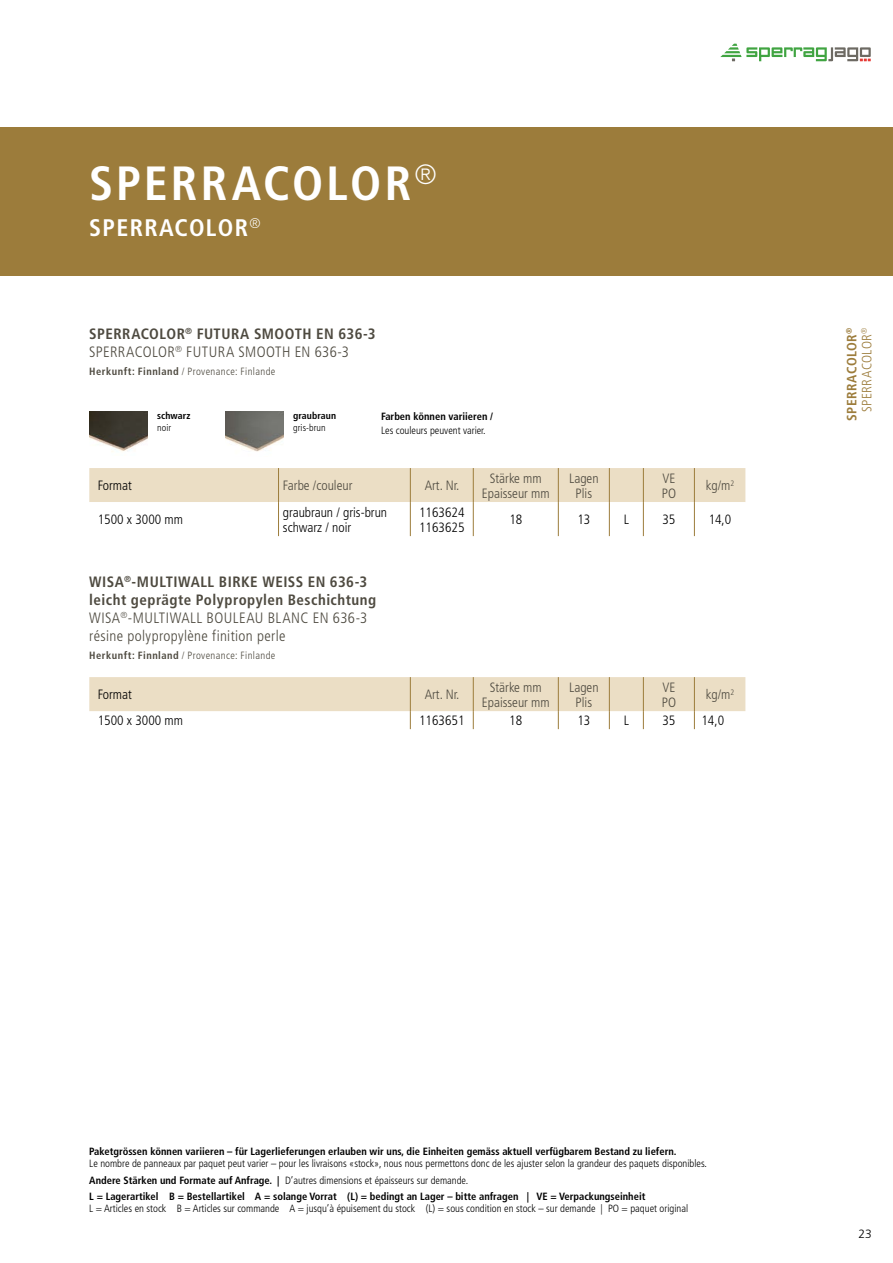
<style>
.page{position:relative;width:893px;height:1263px;background:#fff}
.page>*{position:absolute;margin:0;border:0;box-sizing:border-box;transform-origin:0 0}
.t1{font:700 condensed 48px "Frutiger LT Pro";letter-spacing:.06em;color:#fff}
.t2{font:700 condensed 24px "Frutiger LT Pro";letter-spacing:.055em;color:#fff}
.t3{font:700 condensed 15px/18px "Frutiger LT Pro";letter-spacing:.03em;color:#4e4a40}
.t4{font:300 condensed 13.5px/15px "Frutiger LT Pro";color:#000}
.t5{font:300 condensed 13.5px/15px "Frutiger LT Pro";color:#4e4a40;text-align:center}
.t6{font:700 condensed 13.5px/15px "Frutiger LT Pro";letter-spacing:.035em;color:#9c7c3b;text-align:right}
.t7{font:300 12px "Frutiger LT Pro";color:#000}
.t8{font:300 condensed 10.5px/16.2px "Frutiger LT Pro";color:#000}
.t9{font:700 condensed 10.5px "Frutiger LT Pro";color:#000}
.t10{font:300 condensed 10.5px "Frutiger LT Pro";letter-spacing:.035em;color:#4e4a40}
.t11{font:700 condensed 9.75px "Frutiger LT Pro";letter-spacing:.01em;color:#000}
.t12{font:300 condensed 9.75px "Frutiger LT Pro";letter-spacing:.01em;color:#000}
.s1{font-weight:300}
.s2{font-weight:700}
</style>
<div class="page">
<svg style="left:720px;top:44px;width:151px;height:17px"></svg>
<div style="left:0;top:128px;width:893px;height:148px;background:#9c7c3b"></div>
<img style="left:89px;top:411px;width:59px;height:41px">
<img style="left:225px;top:411px;width:59px;height:41px">
<svg style="left:89px;top:468px;width:656px;height:68px"></svg>
<hr style="left:694px;top:502px;width:1px;height:34px;background:#9c7c3b">
<hr style="left:694px;top:468px;width:1px;height:34px;background:#9c7c3b">
<hr style="left:278px;top:468px;width:1px;height:34px;background:#9c7c3b">
<hr style="left:410px;top:468px;width:1px;height:34px;background:#9c7c3b">
<hr style="left:473px;top:468px;width:1px;height:34px;background:#9c7c3b">
<hr style="left:558px;top:468px;width:1px;height:34px;background:#9c7c3b">
<hr style="left:609px;top:468px;width:1px;height:34px;background:#9c7c3b">
<hr style="left:643px;top:468px;width:1px;height:34px;background:#9c7c3b">
<hr style="left:278px;top:502px;width:1px;height:34px;background:#9c7c3b">
<hr style="left:410px;top:502px;width:1px;height:34px;background:#9c7c3b">
<hr style="left:473px;top:502px;width:1px;height:34px;background:#9c7c3b">
<hr style="left:558px;top:502px;width:1px;height:34px;background:#9c7c3b">
<hr style="left:609px;top:502px;width:1px;height:34px;background:#9c7c3b">
<hr style="left:643px;top:502px;width:1px;height:34px;background:#9c7c3b">
<svg style="left:89px;top:677px;width:656px;height:52px"></svg>
<h1 class="t1" style="left:89px;top:155px;width:349px">SPERRACOLOR<sup>®</sup></h1>
<h2 class="t2" style="left:89px;top:213px;width:173px">SPERRACOLOR<sup>®</sup></h2>
<h3 class="t3" style="left:89px;top:324px;width:288px">SPERRACOLOR<sup>®</sup> FUTURA SMOOTH EN 636-3<br><span class="s1">SPERRACOLOR</span><sup>®</sup> <span class="s1">FUTURA SMOOTH EN 636-3</span></h3>
<p class="t10" style="left:89px;top:365px;width:188px"><span class="s2">Herkunft: Finnland</span> / Provenance: Finlande</p>
<p class="t11" style="left:157px;top:410px;width:35px">schwarz</p>
<p class="t12" style="left:157px;top:422px;width:16px">noir</p>
<p class="t11" style="left:293px;top:410px;width:44px">graubraun</p>
<p class="t12" style="left:293px;top:422px;width:34px">gris-brun</p>
<p class="t9" style="left:381px;top:410px;width:114px">Farben können variieren /</p>
<p class="t8" style="left:381px;top:422px;width:106px">Les couleurs peuvent varier.</p>
<p class="t4" style="left:98px;top:478px;width:36px">Format</p>
<p class="t5" style="left:283px;top:478px;width:71px">Farbe /couleur</p>
<p class="t5" style="left:425px;top:478px;width:36px">Art. Nr.</p>
<p class="t5" style="left:482px;top:471px;width:70px">Stärke mm<br>Epaisseur mm</p>
<p class="t5" style="left:569px;top:471px;width:31px">Lagen<br>Plis</p>
<p class="t5" style="left:662px;top:471px;width:16px;text-align:left">VE<br>PO</p>
<p class="t5" style="left:706px;top:478px;width:30px">kg/m<sup>2</sup></p>
<p class="t4" style="left:98px;top:512px;width:87px">1500 x 3000 mm</p>
<p class="t4" style="left:283px;top:505px;width:106px">graubraun / gris-brun schwarz / noir</p>
<p class="t4" style="left:419px;top:505px;width:47px">1163624<br>1163625</p>
<p class="t4" style="left:509px;top:512px;width:14px">18</p>
<p class="t4" style="left:577px;top:512px;width:14px">13</p>
<p class="t4" style="left:624px;top:512px;width:7px">L</p>
<p class="t4" style="left:662px;top:512px;width:14px">35</p>
<p class="t4" style="left:709px;top:512px;width:24px">14,0</p>
<h3 class="t3" style="left:89px;top:573px;width:289px">WISA<sup>®</sup>-MULTIWALL BIRKE WEISS EN 636-3 leicht geprägte Polypropylen Beschichtung <span class="s1">WISA</span><sup>®</sup><span class="s1">-MULTIWALL BOULEAU BLANC EN 636-3 résine polypropylène finition perle</span></h3>
<p class="t10" style="left:89px;top:649px;width:188px"><span class="s2">Herkunft: Finnland</span> / Provenance: Finlande</p>
<p class="t4" style="left:98px;top:687px;width:36px">Format</p>
<p class="t5" style="left:425px;top:687px;width:36px">Art. Nr.</p>
<p class="t5" style="left:482px;top:680px;width:70px">Stärke mm<br>Epaisseur mm</p>
<p class="t5" style="left:569px;top:680px;width:31px">Lagen<br>Plis</p>
<p class="t5" style="left:662px;top:680px;width:16px;text-align:left">VE<br>PO</p>
<p class="t5" style="left:706px;top:687px;width:30px">kg/m<sup>2</sup></p>
<p class="t4" style="left:98px;top:713px;width:87px">1500 x 3000 mm</p>
<p class="t4" style="left:419px;top:713px;width:47px">1163651</p>
<p class="t4" style="left:509px;top:713px;width:14px">18</p>
<p class="t4" style="left:577px;top:713px;width:14px">13</p>
<p class="t4" style="left:624px;top:713px;width:7px">L</p>
<p class="t4" style="left:662px;top:713px;width:14px">35</p>
<p class="t4" style="left:701px;top:713px;width:24px">14,0</p>
<p class="t6" style="left:844px;top:421px;width:95px;rotate:-90deg">SPERRACOLOR<sup>®<br></sup><span class="s1">SPERRACOLOR</span><sup>®</sup></p>
<p class="t9" style="left:89px;top:1145px;width:589px">Paketgrössen können variieren – für Lagerlieferungen erlauben wir uns, die Einheiten gemäss aktuell verfügbarem Bestand zu liefern.</p>
<p class="t8" style="left:89px;top:1156px;width:619px">Le nombre de panneaux par paquet peut varier – pour les livraisons «stock», nous nous permettons donc de les ajuster selon la grandeur des paquets disponibles.<br><span class="s2">Andere Stärken und Formate auf Anfrage. |</span> D’autres dimensions et épaisseurs sur demande.<br><span class="s2">L = Lagerartikel B = Bestellartikel A = solange Vorrat (L) = bedingt an Lager – bitte anfragen | VE = Verpackungseinheit</span></p>
<p class="t8" style="left:89px;top:1200px;width:600px">L = Articles en stock B = Articles sur commande A = jusqu’à épuisement du stock (L) = sous condition en stock – sur demande | PO = paquet original</p>
<p class="t7" style="left:858px;top:1227px;width:15px">23</p>
</div>
